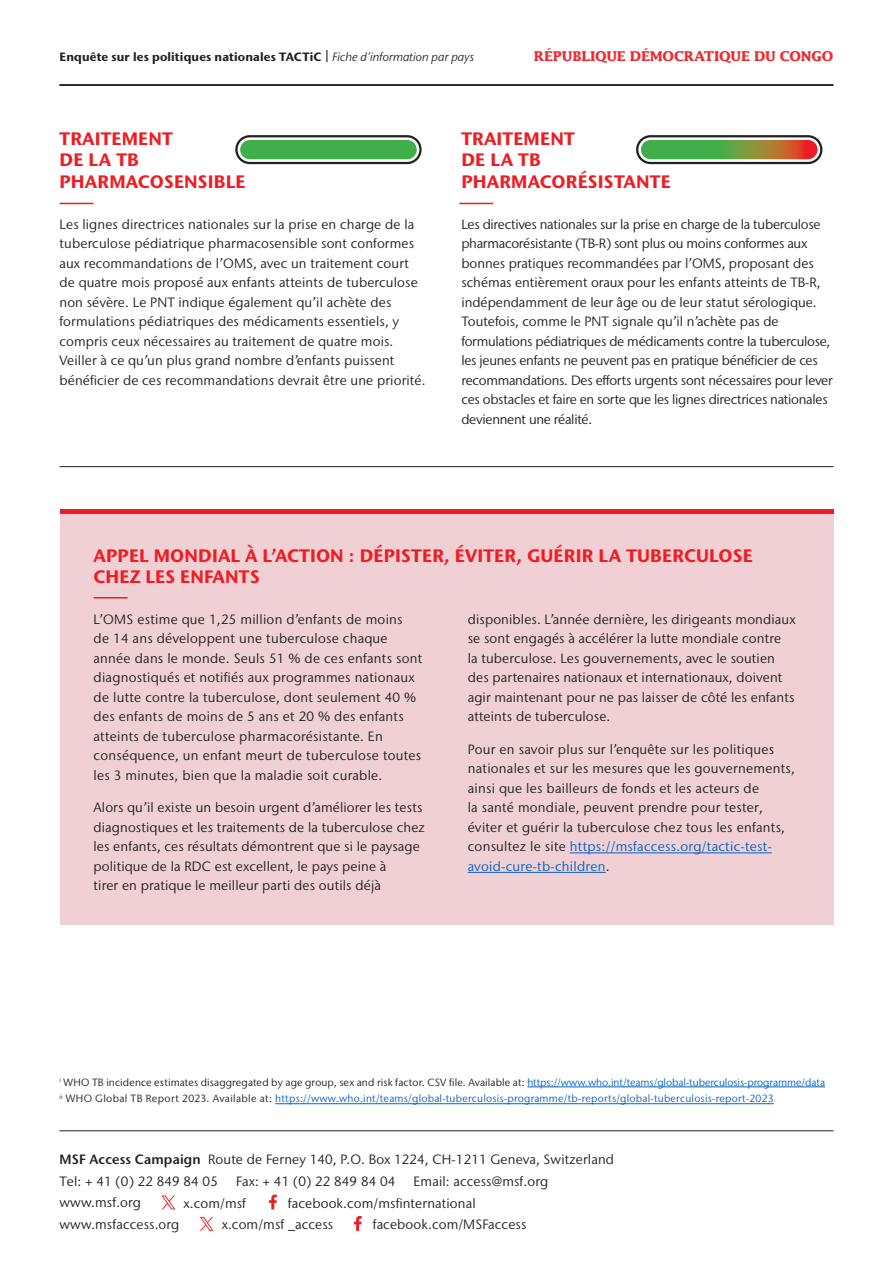
<style>
.page{position:relative;width:893px;height:1263px;background:#fff}
.page>*{position:absolute;margin:0;border:0;box-sizing:border-box;transform-origin:0 0}
.Subtitle_2{font:700 18px/21.6px "Stone Sans IIITC Std";letter-spacing:.01em;color:#ee1d23}
.Body{font:13.5px/19.5px "Stone Sans IIITC Std";letter-spacing:.01em;color:#231f20}
.Body-2{font:13.5px/19.5px "Stone Sans IIITC Std";letter-spacing:-.02em;color:#231f20}
.Body_Copy{font:700 13.5px "Lucida";letter-spacing:-.02em;color:#ee2a30}
.Body_Copy-2{font:700 12px "Stone Sans IIITC Std";letter-spacing:.01em;color:#231f20}
.t1{font:10.5px/16.8px "Stone Sans IIITC Std";letter-spacing:.015em;color:#0563c1}
.s1{font-weight:400;font-style:italic}
.s2{color:#0563c1}
.s3{color:#231f20}
.s4{font-weight:600}
</style>
<div class="page">
<svg style="left:354px;top:1216px;width:8px;height:15px"></svg>
<svg style="left:269px;top:1194px;width:8px;height:15px"></svg>
<svg style="left:162px;top:1195px;width:13px;height:14px"></svg>
<svg style="left:200px;top:1217px;width:14px;height:14px"></svg>
<hr style="left:60px;top:1130px;width:773px;height:1px;background:#231f20">
<hr style="left:527px;top:1086px;width:298px;height:1px;background:#0563c1">
<hr style="left:275px;top:1103px;width:499px;height:1px;background:#0563c1">
<hr style="left:60px;top:203px;width:34px;height:1px;background:#ee1d23">
<hr style="left:459px;top:203px;width:34px;height:1px;background:#ee1d23">
<hr style="left:60px;top:84px;width:773px;height:2px;background:#231f20">
<hr style="left:60px;top:466px;width:773px;height:1px;background:#231f20">
<svg style="left:637px;top:136px;width:184px;height:27px;background:#788f3f"></svg>
<div style="left:633px;top:132px;width:192px;height:35px;border:8px solid #fff;border-radius:13px"></div>
<div style="left:636px;top:135px;width:186px;height:29px;border:2px solid #231f20;border-radius:13px"></div>
<div style="left:60px;top:509px;width:773px;height:416px;background:#f0d0d4"></div>
<hr style="left:570px;top:852px;width:202px;height:1px;background:#0563c1">
<hr style="left:468px;top:872px;width:138px;height:1px;background:#0563c1">
<hr style="left:94px;top:597px;width:34px;height:1px;background:#ee1d23">
<hr style="left:60px;top:509px;width:773px;height:4px;background:#ee1d23">
<div style="left:236px;top:136px;width:184px;height:27px;background:#40ae49;border-radius:13px"></div>
<div style="left:233px;top:132px;width:191px;height:35px;border:8px solid #fff;border-radius:13px"></div>
<div style="left:235px;top:135px;width:187px;height:29px;border:2px solid #231f20;border-radius:13px"></div>
<p class="Body_Copy-2" style="left:60px;top:49px;width:416px">Enquête sur les politiques nationales TACTiC | <span class="s1">Fiche d’information par pays</span></p>
<p class="Body_Copy" style="left:534px;top:48px;width:301px">RÉPUBLIQUE DÉMOCRATIQUE DU CONGO</p>
<p class="Subtitle_2" style="left:60px;top:127px;width:187px">TRAITEMENT<br>DE LA TB<br>PHARMACOSENSIBLE</p>
<p class="Body" style="left:60px;top:214px;width:368px">Les lignes directrices nationales sur la prise en charge de la tuberculose pédiatrique pharmacosensible sont conformes aux recommandations de l’OMS, avec un traitement court de quatre mois proposé aux enfants atteints de tuberculose non sévère. Le PNT indique également qu’il achète des formulations pédiatriques des médicaments essentiels, y compris ceux nécessaires au traitement de quatre mois.<br>Veiller à ce qu’un plus grand nombre d’enfants puissent bénéficier de ces recommandations devrait être une priorité.</p>
<p class="Subtitle_2" style="left:461px;top:127px;width:211px">TRAITEMENT<br>DE LA TB<br>PHARMACORÉSISTANTE</p>
<p class="Body-2" style="left:461px;top:214px;width:373px">Les directives nationales sur la prise en charge de la tuberculose pharmacorésistante (TB-R) sont plus ou moins conformes aux bonnes pratiques recommandées par l’OMS, proposant des schémas entièrement oraux pour les enfants atteints de TB-R, indépendamment de leur âge ou de leur statut sérologique.<br>Toutefois, comme le PNT signale qu’il n’achète pas de formulations pédiatriques de médicaments contre la tuberculose, les jeunes enfants ne peuvent pas en pratique bénéficier de ces recommandations. Des efforts urgents sont nécessaires pour lever ces obstacles et faire en sorte que les lignes directrices nationales deviennent une réalité.</p>
<p class="Subtitle_2" style="left:94px;top:544px;width:661px">APPEL MONDIAL À L’ACTION : DÉPISTER, ÉVITER, GUÉRIR LA TUBERCULOSE<br>CHEZ LES ENFANTS</p>
<p class="Body" style="left:94px;top:609px;width:330px">L’OMS estime que 1,25 million d’enfants de moins<br>de 14 ans développent une tuberculose chaque année dans le monde. Seuls 51 % de ces enfants sont diagnostiqués et notifiés aux programmes nationaux de lutte contre la tuberculose, dont seulement 40 % des enfants de moins de 5 ans et 20 % des enfants atteints de tuberculose pharmacorésistante. En conséquence, un enfant meurt de tuberculose toutes les 3 minutes, bien que la maladie soit curable.</p>
<p class="Body" style="left:94px;top:798px;width:333px">Alors qu’il existe un besoin urgent d’améliorer les tests diagnostiques et les traitements de la tuberculose chez les enfants, ces résultats démontrent que si le paysage politique de la RDC est excellent, le pays peine à<br>tirer en pratique le meilleur parti des outils déjà</p>
<p class="Body" style="left:468px;top:609px;width:329px">disponibles. L’année dernière, les dirigeants mondiaux se sont engagés à accélérer la lutte mondiale contre<br>la tuberculose. Les gouvernements, avec le soutien des partenaires nationaux et internationaux, doivent agir maintenant pour ne pas laisser de côté les enfants atteints de tuberculose.</p>
<p class="Body" style="left:468px;top:739px;width:329px">Pour en savoir plus sur l’enquête sur les politiques nationales et sur les mesures que les gouvernements, ainsi que les bailleurs de fonds et les acteurs de<br>la santé mondiale, peuvent prendre pour tester, éviter et guérir la tuberculose chez tous les enfants, consultez le site <span class="s2">https://msfaccess.org/tactic-test&shy;avoid-cure-tb-children</span>.</p>
<p class="t1" style="left:60px;top:1073px;width:767px"><sup>i</sup> <span class="s3">WHO TB incidence estimates disaggregated by age group, sex and risk factor. CSV file. Available at:</span> https://www.who.int/teams/global-tuberculosis-programme/data <sup>ii</sup> <span class="s3">WHO Global TB Report 2023. Available at:</span> https://www.who.int/teams/global-tuberculosis-programme/tb-reports/global-tuberculosis-report-2023</p>
<p class="Body" style="left:60px;top:1148px;width:556px;line-height:21.6px"><span class="s4">MSF Access Campaign</span> Route de Ferney 140, P.O. Box 1224, CH-1211 Geneva, Switzerland<br>Tel: + 41 (0) 22 849 84 05</p>
<p class="Body" style="left:236px;top:1171px;width:161px">Fax: + 41 (0) 22 849 84 04</p>
<p class="Body" style="left:414px;top:1171px;width:136px">Email: access@msf.org</p>
<p class="Body" style="left:60px;top:1192px;width:121px;line-height:21.6px">www.msf.org www.msfaccess.org</p>
<p class="Body" style="left:183px;top:1193px;width:64px">x.com/msf</p>
<p class="Body" style="left:222px;top:1192px;width:255px;line-height:21.1px;text-indent:66px">facebook.com/msfinternational x.com/msf _access</p>
<p class="Body" style="left:373px;top:1215px;width:155px">facebook.com/MSFaccess</p>
</div>
